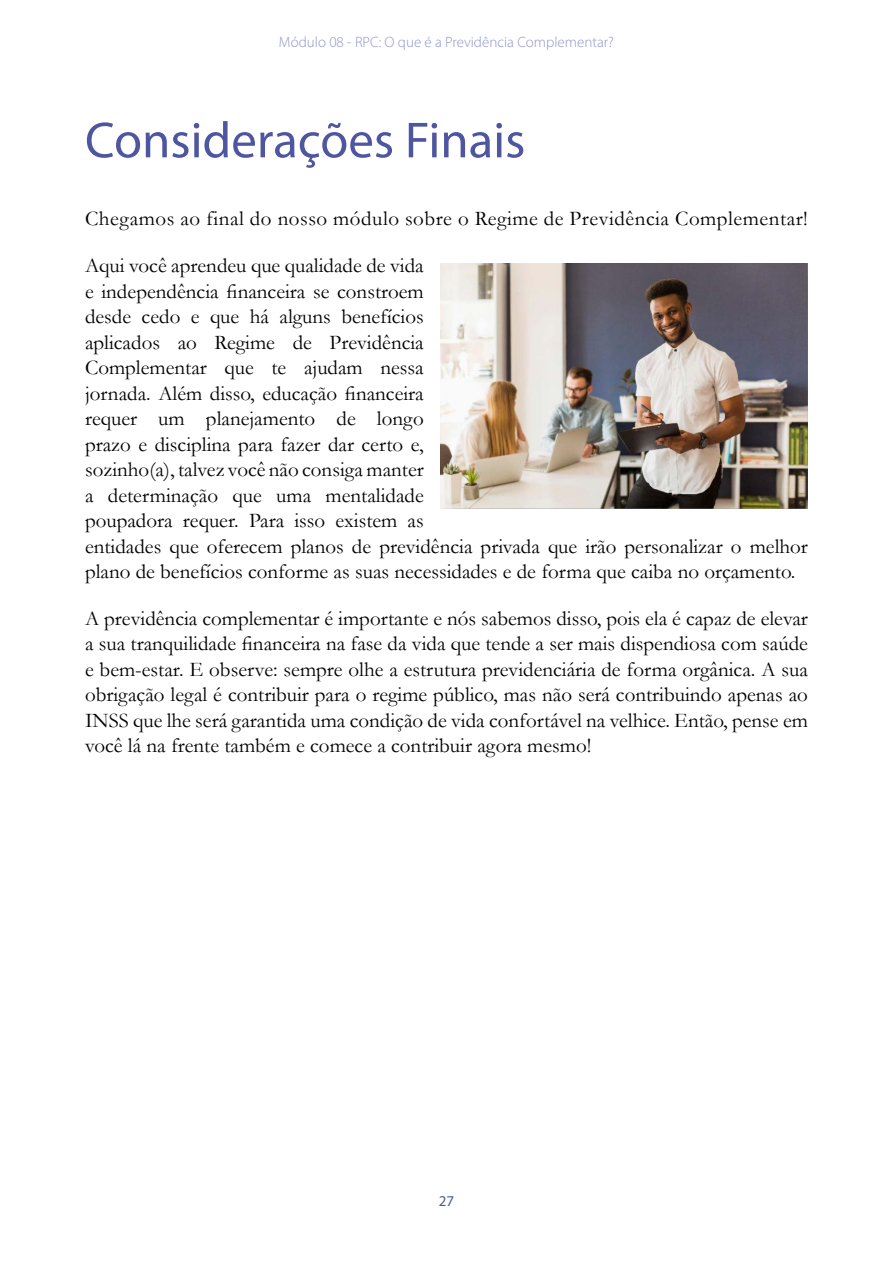
<style>
.page{position:relative;width:893px;height:1263px;background:#fff}
.page>*{position:absolute;margin:0;border:0;box-sizing:border-box;transform-origin:0 0}
.t1{font:51px "Myriad Pro";color:#4e55a1}
.t2{font:21px/25.5px "Garamond";color:#000}
.t3{font:21px "Garamond";letter-spacing:.025em;color:#000}
.t4{font:300 15px "Myriad Pro";color:#8f96cb}
.t5{font:15px "Myriad Pro";color:#4e55a1}
</style>
<div class="page">
<img style="left:441px;top:264px;width:367px;height:244px">
<p class="t4" style="left:279px;top:33px;width:336px">Módulo 08 - RPC: O que é a Previdência Complementar?</p>
<h1 class="t1" style="left:85px;top:109px;width:442px">Considerações Finais</h1>
<p class="t3" style="left:85px;top:205px;width:724px">Chegamos ao final do nosso módulo sobre o Regime de Previdência Complementar!</p>
<p class="t2" style="left:85px;top:252px;width:724px">Aqui você aprendeu que qualidade de vida<br>e independência financeira se constroem<br>desde cedo e que há alguns benefícios<br>aplicados ao Regime de Previdência<br>Complementar que te ajudam nessa<br>jornada. Além disso, educação financeira<br>requer um planejamento de longo<br>prazo e disciplina para fazer dar certo e,<br>sozinho(a), talvez você não consiga manter<br>a determinação que uma mentalidade<br>poupadora requer. Para isso existem as<br>entidades que oferecem planos de previdência privada que irão personalizar o melhor plano de benefícios conforme as suas necessidades e de forma que caiba no orçamento.</p>
<p class="t2" style="left:85px;top:605px;width:724px;text-align:justify">A previdência complementar é importante e nós sabemos disso, pois ela é capaz de elevar a sua tranquilidade financeira na fase da vida que tende a ser mais dispendiosa com saúde e bem-estar. E observe: sempre olhe a estrutura previdenciária de forma orgânica. A sua obrigação legal é contribuir para o regime público, mas não será contribuindo apenas ao INSS que lhe será garantida uma condição de vida confortável na velhice. Então, pense em você lá na frente também e comece a contribuir agora mesmo!</p>
<p class="t5" style="left:439px;top:1192px;width:17px">27</p>
</div>
